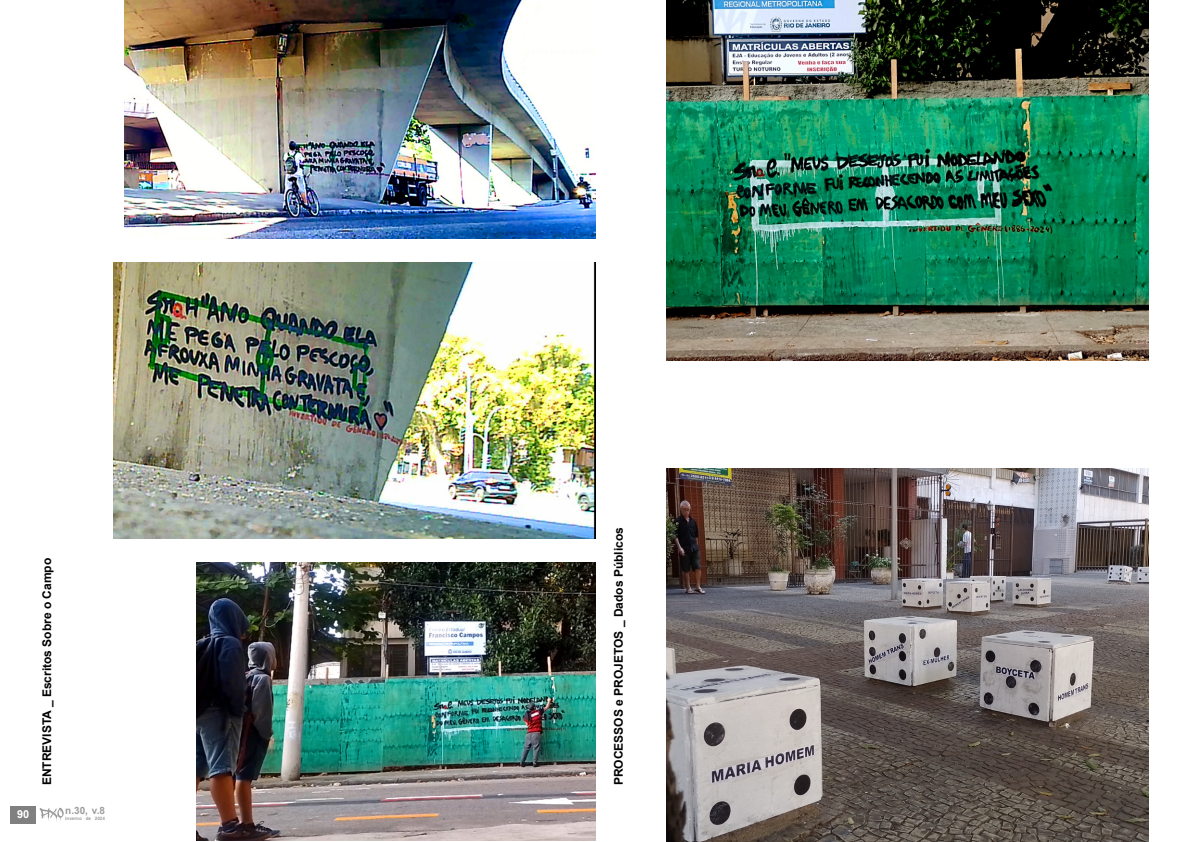
<style>
.page{position:relative;width:1191px;height:842px;background:#fff}
.page>*{position:absolute;margin:0;border:0;box-sizing:border-box;transform-origin:0 0}
.t1{font:700 12px "Arial";color:#000}
.t2{font:700 11px "Arial";color:#fff}
.t3{font:700 10px "Arial";color:#9d9d9c}
.t4{font:700 4.6px "Arial";color:#9d9d9c}
</style>
<div class="page">
<img style="left:125px;top:0;width:470px;height:238px">
<img style="left:666px;top:0;width:482px;height:360px">
<img style="left:113px;top:262px;width:482px;height:276px">
<img style="left:196px;top:562px;width:399px;height:278px">
<img style="left:666px;top:468px;width:482px;height:374px">
<div style="left:11px;top:806px;width:25px;height:17px;background:#808080"></div>
<svg style="left:40px;top:808px;width:24px;height:13px"></svg>
<p class="t1" style="left:39px;top:785px;width:229px;rotate:-90deg">ENTREVISTA _ Escritos Sobre o Campo</p>
<p class="t2" style="left:17px;top:807px;width:14px">90</p>
<p class="t3" style="left:65px;top:804px;width:41px">n.30, v.8</p>
<p class="t4" style="left:65px;top:815px;width:41px">inverno de 2024</p>
<p class="t1" style="left:610px;top:785px;width:259px;rotate:-90deg">PROCESSOS e PROJETOS _ Dados Públicos</p>
</div>
